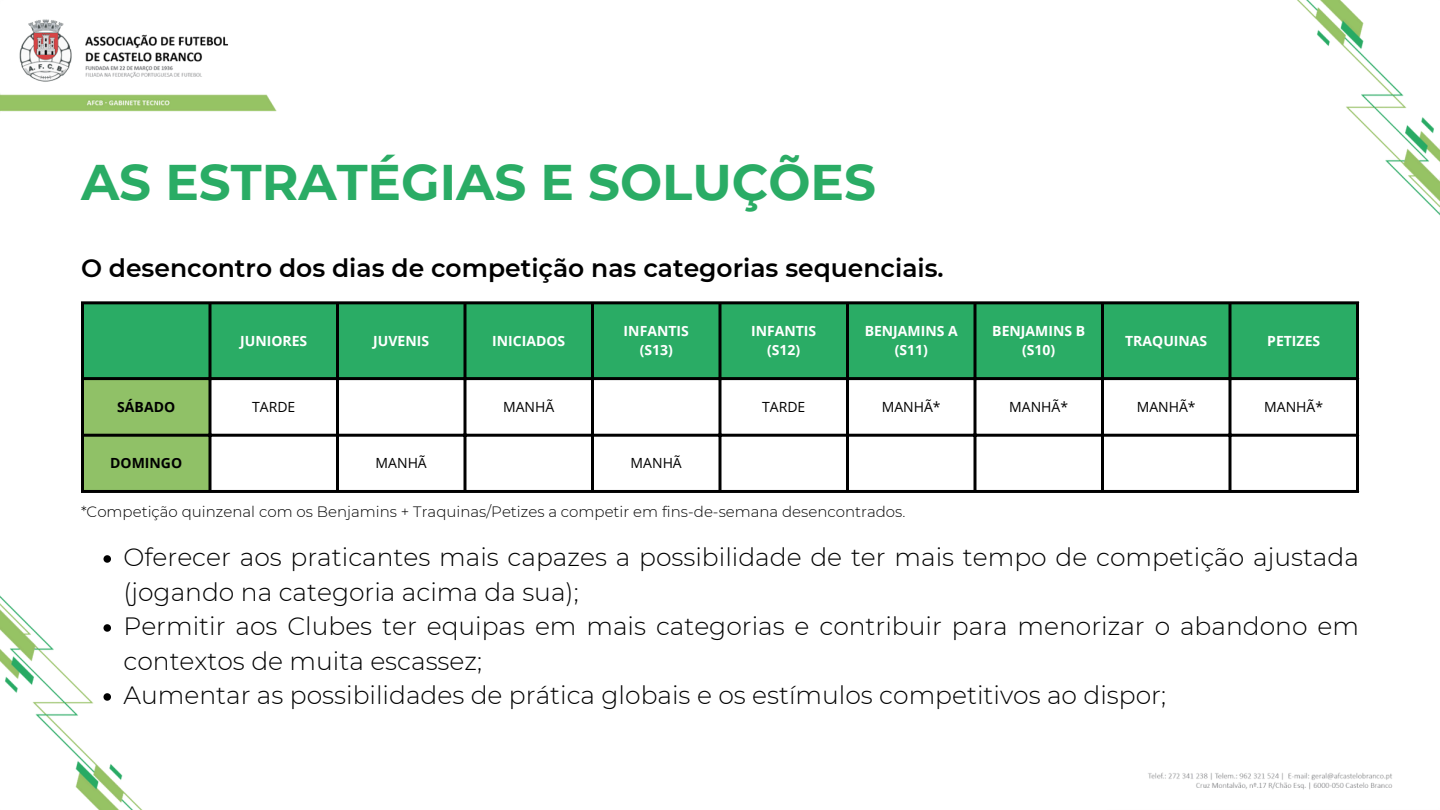
<style>
.page{position:relative;width:1440px;height:810px;background:#fff}
.page>*{position:absolute;margin:0;border:0;box-sizing:border-box;transform-origin:0 0}
.t1{font:700 50px "Montserrat";color:#2aac65}
.t2{font:300 25px/34.5px "Montserrat";color:#000}
.t3{font:600 25px "Montserrat";color:#000}
.t4{font:300 15px "Montserrat";color:#000}
.t5{font:700 14px/19.5px "Open Sans";color:#fff;text-align:center}
.t6{font:14px "Open Sans";color:#000}
.t7{font:700 14px "Open Sans";color:#000}
</style>
<div class="page">
<img style="left:0;top:19px;width:277px;height:93px">
<img style="left:1107px;top:378px;width:286px;height:412px">
<img style="left:0;top:595px;width:143px;height:215px">
<img style="left:1297px;top:0;width:143px;height:216px">
<div style="left:84px;top:304px;width:1272px;height:73px;background:#2aac65"></div>
<div style="left:84px;top:380px;width:124px;height:110px;background:#90c167"></div>
<hr style="left:81px;top:304px;width:3px;height:186px;background:#000">
<svg style="left:208px;top:304px;width:4px;height:186px"></svg>
<hr style="left:336px;top:304px;width:3px;height:186px;background:#000">
<hr style="left:464px;top:304px;width:2px;height:186px;background:#000">
<hr style="left:591px;top:304px;width:3px;height:186px;background:#000">
<svg style="left:718px;top:304px;width:4px;height:186px"></svg>
<hr style="left:846px;top:304px;width:3px;height:186px;background:#000">
<hr style="left:974px;top:304px;width:2px;height:186px;background:#000">
<hr style="left:1101px;top:304px;width:3px;height:186px;background:#000">
<svg style="left:1228px;top:304px;width:4px;height:186px"></svg>
<hr style="left:1356px;top:304px;width:3px;height:186px;background:#000">
<hr style="left:81px;top:301px;width:1278px;height:3px;background:#000">
<hr style="left:81px;top:377px;width:1278px;height:3px;background:#000">
<hr style="left:81px;top:434px;width:1278px;height:3px;background:#000">
<hr style="left:81px;top:490px;width:1278px;height:3px;background:#000">
<svg style="left:104px;top:555px;width:7px;height:8px"></svg>
<svg style="left:104px;top:624px;width:7px;height:8px"></svg>
<svg style="left:104px;top:693px;width:7px;height:8px"></svg>
<p class="t1" style="left:81px;top:151px;width:797px">AS ESTRATÉGIAS E SOLUÇÕES</p>
<p class="t3" style="left:81px;top:253px;width:864px">O desencontro dos dias de competição nas categorias sequenciais.</p>
<p class="t5" style="left:240px;top:330px;width:69px">JUNIORES</p>
<h2 class="t5" style="left:373px;top:330px;width:57px">JUVENIS</h2>
<p class="t5" style="left:492px;top:330px;width:75px">INICIADOS</p>
<p class="t5" style="left:624px;top:321px;width:67px">INFANTIS (S13)</p>
<p class="t5" style="left:751px;top:321px;width:67px">INFANTIS (S12)</p>
<p class="t5" style="left:865px;top:321px;width:95px">BENJAMINS A (S11)</p>
<p class="t5" style="left:992px;top:321px;width:94px">BENJAMINS B (S10)</p>
<p class="t5" style="left:1125px;top:330px;width:84px">TRAQUINAS</p>
<p class="t5" style="left:1267px;top:330px;width:54px">PETIZES</p>
<p class="t7" style="left:117px;top:397px;width:59px">SÁBADO</p>
<p class="t6" style="left:252px;top:397px;width:45px">TARDE</p>
<p class="t6" style="left:503px;top:397px;width:53px">MANHÃ</p>
<p class="t6" style="left:762px;top:397px;width:45px">TARDE</p>
<p class="t6" style="left:882px;top:397px;width:60px">MANHÃ*</p>
<p class="t6" style="left:1009px;top:397px;width:60px">MANHÃ*</p>
<p class="t6" style="left:1137px;top:397px;width:60px">MANHÃ*</p>
<p class="t6" style="left:1264px;top:397px;width:60px">MANHÃ*</p>
<p class="t7" style="left:110px;top:453px;width:73px">DOMINGO</p>
<p class="t6" style="left:376px;top:453px;width:53px">MANHÃ</p>
<p class="t6" style="left:631px;top:453px;width:53px">MANHÃ</p>
<p class="t4" style="left:81px;top:502px;width:826px">*Competição quinzenal com os Benjamins + Traquinas/Petizes a competir em fins-de-semana desencontrados.</p>
<p class="t2" style="left:123px;top:540px;width:1237px">Oferecer aos praticantes mais capazes a possibilidade de ter mais tempo de competição ajustada (jogando na categoria acima da sua);</p>
<p class="t2" style="left:123px;top:609px;width:1237px">Permitir aos Clubes ter equipas em mais categorias e contribuir para menorizar o abandono em contextos de muita escassez;</p>
<p class="t2" style="left:123px;top:678px;width:1044px">Aumentar as possibilidades de prática globais e os estímulos competitivos ao dispor;</p>
</div>
